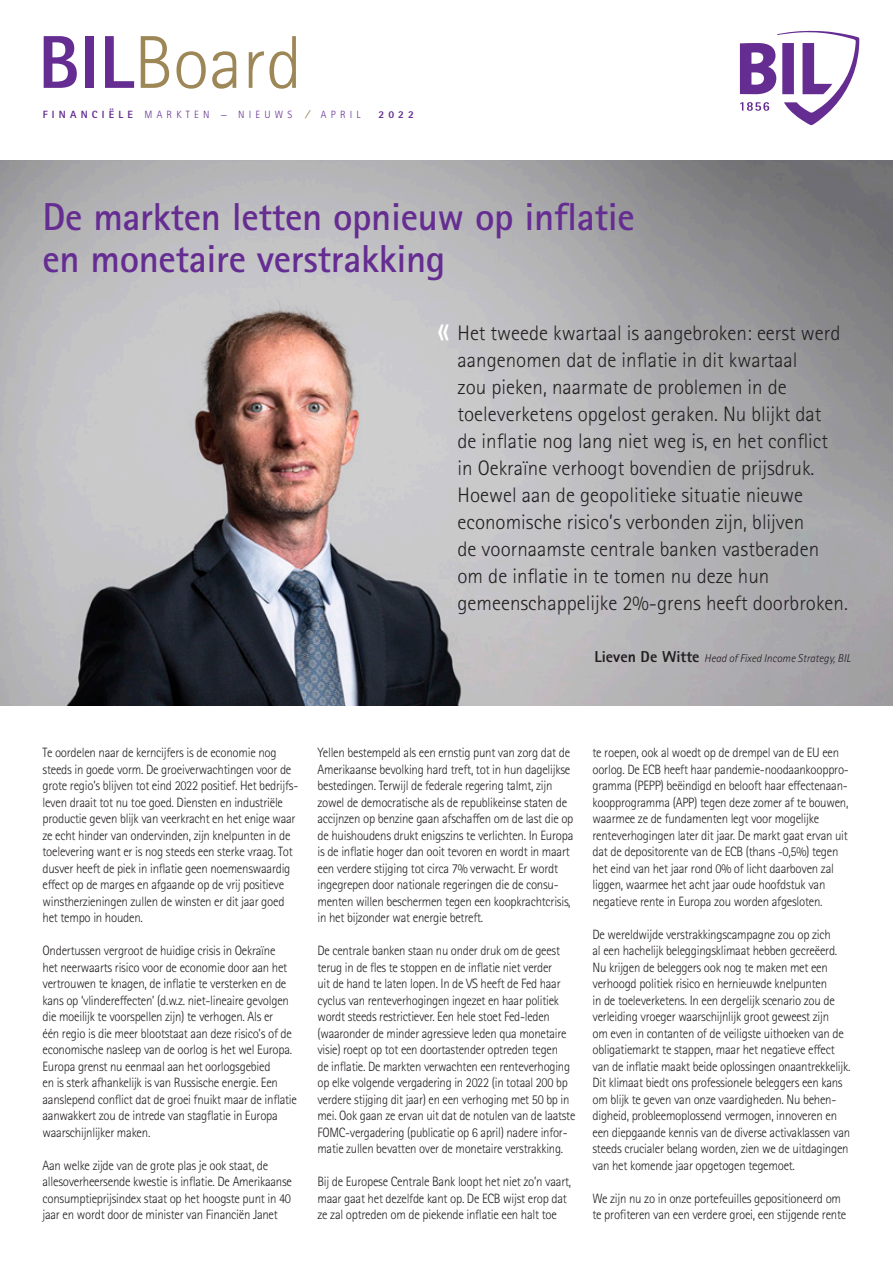
<style>
.page{position:relative;width:893px;height:1263px;background:#fff}
.page>*{position:absolute;margin:0;border:0;box-sizing:border-box;transform-origin:0 0}
.t1{font:300 75px "Rotis Sans Serif Pro Cyr";color:#9e8757}
.t2{font:300 43.5px "Rotis Sans Serif Pro Cyr";color:#fff}
.t3{font:700 39px/42px "Rotis Sans Serif Pro Cyr";letter-spacing:-.01em;color:#652d91}
.t4{font:300 21px/27px "Rotis Sans Serif Pro Cyr";color:#231f20}
.t5{font:300 13.5px/16.5px "Rotis Sans Serif Pro Cyr";letter-spacing:-.02em;color:#231f20;scale:.95 1}
.t6{font:300 13.5px/16.5px "Rotis Sans Serif Pro Cyr";letter-spacing:-.02em;color:#231f20;scale:.94 1}
.t7{font:italic 300 11.4px "Rotis Sans Serif Pro Cyr";color:#231f20}
.t8{font:300 10.5px "Rotis Sans Serif Pro Cyr";letter-spacing:.4em;color:#652d91}
.t9{font:800 10.5px "Rotis Sans Serif Pro Cyr";color:#652d91}
.s1{font-weight:800;color:#652d91}
.s2{font-weight:800}
.s3{font-weight:700;font-style:italic;font-size:9px;color:#9e8757}
.s4{font-weight:800;font-style:normal;font-size:15.9px}
</style>
<div class="page">
<img style="left:0;top:160px;width:893px;height:545px">
<svg style="left:740px;top:31px;width:119px;height:94px"></svg>
<h1 class="t1" style="left:38px;top:20px;width:265px"><span class="s1">BIL</span>Board</h1>
<p class="t8" style="left:43px;top:108px;width:251px"><span class="s2">FINANCIËLE</span> MARKTEN — NIEUWS</p>
<p class="t8" style="left:306px;top:108px;width:57px"><span class="s3">/</span> APRIL</p>
<p class="t9" style="left:378px;top:107px;width:37px">2022</p>
<h3 class="t3" style="left:43px;top:195px;width:594px">De markten letten opnieuw op inflatie en monetaire verstrakking</h3>
<h2 class="t2" style="left:437px;top:303px;width:15px">«</h2>
<p class="t4" style="left:458px;top:320px;width:392px">Het tweede kwartaal is aangebroken: eerst werd aangenomen dat de inflatie in dit kwartaal<br>zou pieken, naarmate de problemen in de toeleverketens opgelost geraken. Nu blijkt dat<br>de inflatie nog lang niet weg is, en het conflict in Oekraïne verhoogt bovendien de prijsdruk.<br>Hoewel aan de geopolitieke situatie nieuwe economische risico’s verbonden zijn, blijven<br>de voornaamste centrale banken vastberaden om de inflatie in te tomen nu deze hun gemeenschappelijke 2%-grens heeft doorbroken.</p>
<p class="t7" style="left:594px;top:651px;width:257px"><span class="s4">Lieven De Witte</span> Head of Fixed Income Strategy, BIL</p>
<p class="t5" style="left:43px;top:745px;width:271px">Te oordelen naar de kerncijfers is de economie nog steeds in goede vorm. De groeiverwachtingen voor de grote regio’s blijven tot eind 2022 positief. Het bedrijfs&shy;leven draait tot nu toe goed. Diensten en industriële productie geven blijk van veerkracht en het enige waar ze echt hinder van ondervinden, zijn knelpunten in de toelevering want er is nog steeds een sterke vraag. Tot dusver heeft de piek in inflatie geen noemenswaardig effect op de marges en afgaande op de vrij positieve winstherzieningen zullen de winsten er dit jaar goed het tempo in houden.</p>
<p class="t5" style="left:43px;top:943px;width:269px">Ondertussen vergroot de huidige crisis in Oekraïne<br>het neerwaarts risico voor de economie door aan het vertrouwen te knagen, de inflatie te versterken en de kans op ‘vlindereffecten’ (d.w.z. niet-lineaire gevolgen die moeilijk te voorspellen zijn) te verhogen. Als er<br>één regio is die meer blootstaat aan deze risico’s of de economische nasleep van de oorlog is het wel Europa.<br>Europa grenst nu eenmaal aan het oorlogsgebied<br>en is sterk afhankelijk is van Russische energie. Een aanslepend conflict dat de groei fnuikt maar de inflatie aanwakkert zou de intrede van stagflatie in Europa waarschijnlijker maken.</p>
<p class="t5" style="left:43px;top:1157px;width:264px">Aan welke zijde van de grote plas je ook staat, de allesoverheersende kwestie is inflatie. De Amerikaanse consumptieprijsindex staat op het hoogste punt in 40 jaar en wordt door de minister van Financiën Janet</p>
<p class="t5" style="left:317px;top:745px;width:271px">Yellen bestempeld als een ernstig punt van zorg dat de Amerikaanse bevolking hard treft, tot in hun dagelijkse bestedingen. Terwijl de federale regering talmt, zijn zowel de democratische als de republikeinse staten de accijnzen op benzine gaan afschaffen om de last die op de huishoudens drukt enigszins te verlichten. In Europa is de inflatie hoger dan ooit tevoren en wordt in maart een verdere stijging tot circa 7% verwacht. Er wordt ingegrepen door nationale regeringen die de consu&shy;menten willen beschermen tegen een koopkrachtcrisis, in het bijzonder wat energie betreft.</p>
<p class="t6" style="left:317px;top:943px;width:276px">De centrale banken staan nu onder druk om de geest terug in de fles te stoppen en de inflatie niet verder<br>uit de hand te laten lopen. In de VS heeft de Fed haar cyclus van renteverhogingen ingezet en haar politiek wordt steeds restrictiever. Een hele stoet Fed-leden (waaronder de minder agressieve leden qua monetaire visie) roept op tot een doortastender optreden tegen<br>de inflatie. De markten verwachten een renteverhoging op elke volgende vergadering in 2022 (in totaal 200 bp verdere stijging dit jaar) en een verhoging met 50 bp in mei. Ook gaan ze ervan uit dat de notulen van de laatste FOMC-vergadering (publicatie op 6 april) nadere infor&shy;matie zullen bevatten over de monetaire verstrakking.</p>
<p class="t5" style="left:317px;top:1174px;width:269px">Bij de Europese Centrale Bank loopt het niet zo’n vaart, maar gaat het dezelfde kant op. De ECB wijst erop dat ze zal optreden om de piekende inflatie een halt toe</p>
<p class="t5" style="left:592px;top:745px;width:271px">te roepen, ook al woedt op de drempel van de EU een oorlog. De ECB heeft haar pandemie-noodaankooppro&shy;gramma (PEPP) beëindigd en belooft haar effectenaan&shy;koopprogramma (APP) tegen deze zomer af te bouwen, waarmee ze de fundamenten legt voor mogelijke renteverhogingen later dit jaar. De markt gaat ervan uit dat de depositorente van de ECB (thans -0,5%) tegen het eind van het jaar rond 0% of licht daarboven zal liggen, waarmee het acht jaar oude hoofdstuk van negatieve rente in Europa zou worden afgesloten.</p>
<p class="t5" style="left:592px;top:926px;width:273px">De wereldwijde verstrakkingscampagne zou op zich<br>al een hachelijk beleggingsklimaat hebben gecreëerd.<br>Nu krijgen de beleggers ook nog te maken met een verhoogd politiek risico en hernieuwde knelpunten<br>in de toeleverketens. In een dergelijk scenario zou de verleiding vroeger waarschijnlijk groot geweest zijn<br>om even in contanten of de veiligste uithoeken van de obligatiemarkt te stappen, maar het negatieve effect van de inflatie maakt beide oplossingen onaantrekkelijk.<br>Dit klimaat biedt ons professionele beleggers een kans om blijk te geven van onze vaardigheden. Nu behen&shy;digheid, probleemoplossend vermogen, innoveren en een diepgaande kennis van de diverse activaklassen van steeds crucialer belang worden, zien we de uitdagingen van het komende jaar opgetogen tegemoet.</p>
<p class="t5" style="left:592px;top:1190px;width:269px">We zijn nu zo in onze portefeuilles gepositioneerd om te profiteren van een verdere groei, een stijgende rente</p>
</div>
